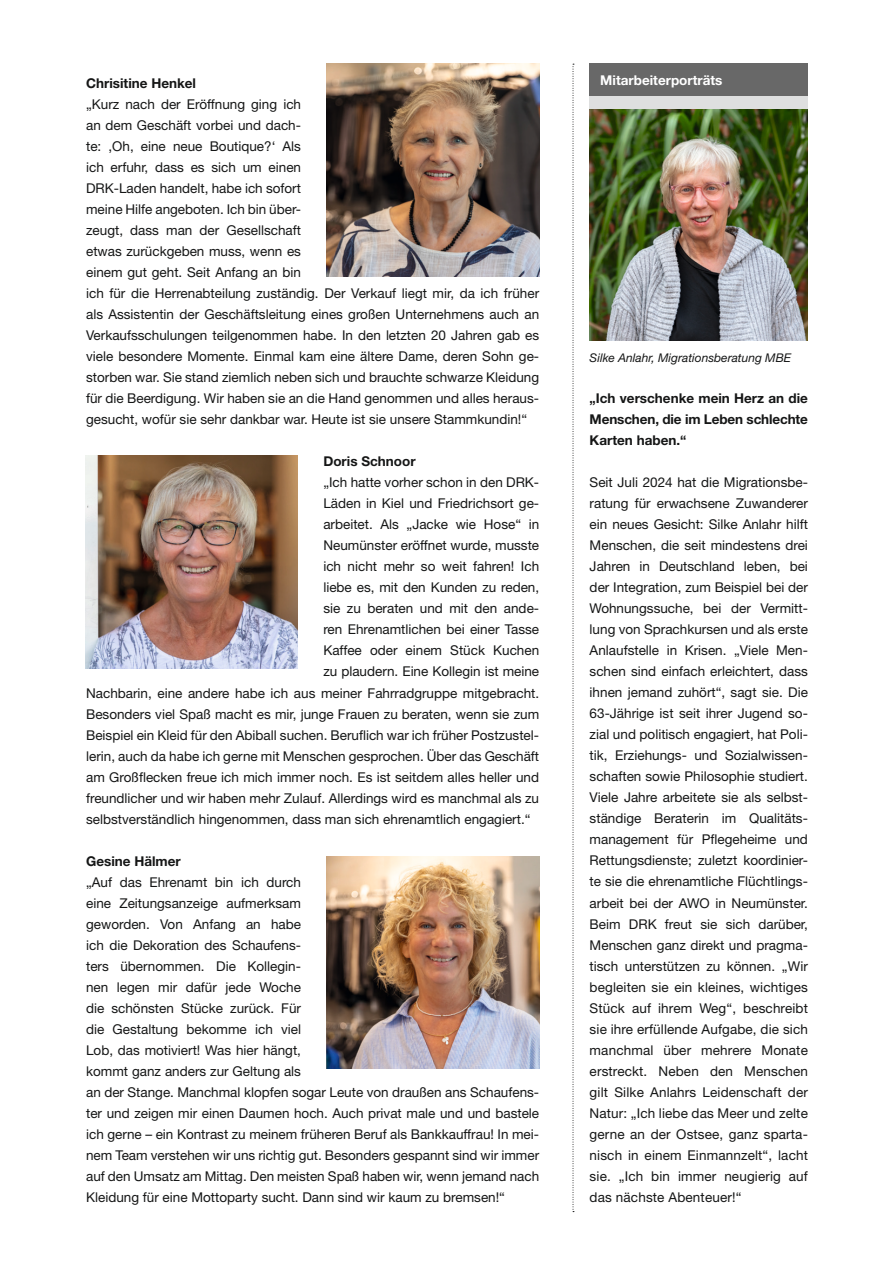
<style>
.page{position:relative;width:893px;height:1263px;background:#fff}
.page>*{position:absolute;margin:0;border:0;box-sizing:border-box;transform-origin:0 0}
.t1{font:13.5px/21px "Helvetica Neue LT Std";color:#151616}
.t2{font:700 13.5px/21px "Helvetica Neue LT Std";color:#151616;text-align:justify}
.t3{font:700 13.5px "Helvetica Neue LT Std";color:#fff}
.t4{font:italic 12px "Helvetica Neue LT Std";color:#151616}
</style>
<div class="page">
<div style="left:590px;top:80px;width:218px;height:260px;background:#dedfdf"></div>
<img style="left:590px;top:109px;width:218px;height:231px">
<div style="left:590px;top:64px;width:218px;height:32px;background:#686868"></div>
<svg style="left:573px;top:64px;width:1px;height:1148px"></svg>
<img style="left:327px;top:64px;width:212px;height:212px">
<img style="left:85px;top:455px;width:213px;height:213px">
<img style="left:327px;top:856px;width:212px;height:213px">
<p class="t2" style="left:86px;top:73px;width:111px">Chrisitine Henkel</p>
<p class="t3" style="left:600px;top:72px;width:124px">Mitarbeiterporträts</p>
<p class="t1" style="left:86px;top:94px;width:455px">„Kurz nach der Eröffnung ging ich<br>an dem Geschäft vorbei und dach-<br>te: ‚Oh, eine neue Boutique?‘ Als<br>ich erfuhr, dass es sich um einen<br>DRK-Laden handelt, habe ich sofort<br>meine Hilfe angeboten. Ich bin über-<br>zeugt, dass man der Gesellschaft<br>etwas zurückgeben muss, wenn es<br>einem gut geht. Seit Anfang an bin<br>ich für die Herrenabteilung zuständig. Der Verkauf liegt mir, da ich früher als Assistentin der Geschäftsleitung eines großen Unternehmens auch an Verkaufsschulungen teilgenommen habe. In den letzten 20 Jahren gab es viele besondere Momente. Einmal kam eine ältere Dame, deren Sohn ge&shy;storben war. Sie stand ziemlich neben sich und brauchte schwarze Kleidung für die Beerdigung. Wir haben sie an die Hand genommen und alles heraus&shy;gesucht, wofür sie sehr dankbar war. Heute ist sie unsere Stammkundin!“</p>
<p class="t2" style="left:323px;top:451px;width:94px">Doris Schnoor</p>
<p class="t1" style="left:323px;top:472px;width:217px">„Ich hatte vorher schon in den DRK-</p>
<p class="t1" style="left:323px;top:493px;width:217px">Läden in Kiel und Friedrichsort ge-</p>
<p class="t1" style="left:323px;top:514px;width:217px">arbeitet. Als „Jacke wie Hose“ in</p>
<p class="t1" style="left:323px;top:535px;width:217px">Neumünster eröffnet wurde, musste</p>
<p class="t1" style="left:323px;top:556px;width:217px">ich nicht mehr so weit fahren! Ich</p>
<p class="t1" style="left:323px;top:577px;width:217px">liebe es, mit den Kunden zu reden,</p>
<p class="t1" style="left:323px;top:598px;width:217px">sie zu beraten und mit den ande-</p>
<p class="t1" style="left:323px;top:619px;width:217px">ren Ehrenamtlichen bei einer Tasse</p>
<p class="t1" style="left:323px;top:640px;width:217px">Kaffee oder einem Stück Kuchen</p>
<p class="t1" style="left:323px;top:661px;width:217px">zu plaudern. Eine Kollegin ist meine</p>
<p class="t1" style="left:86px;top:682px;width:455px">Nachbarin, eine andere habe ich aus meiner Fahrradgruppe mitgebracht.</p>
<p class="t1" style="left:86px;top:703px;width:455px">Besonders viel Spaß macht es mir, junge Frauen zu beraten, wenn sie zum</p>
<p class="t1" style="left:86px;top:724px;width:454px">Beispiel ein Kleid für den Abiball suchen. Beruflich war ich früher Postzustel-</p>
<p class="t1" style="left:86px;top:745px;width:455px">lerin, auch da habe ich gerne mit Menschen gesprochen. Über das Geschäft</p>
<p class="t1" style="left:86px;top:766px;width:455px">am Großflecken freue ich mich immer noch. Es ist seitdem alles heller und</p>
<p class="t1" style="left:86px;top:787px;width:455px">freundlicher und wir haben mehr Zulauf. Allerdings wird es manchmal als zu</p>
<p class="t1" style="left:86px;top:808px;width:446px">selbstverständlich hingenommen, dass man sich ehrenamtlich engagiert.“</p>
<p class="t2" style="left:86px;top:850px;width:96px">Gesine Hälmer</p>
<p class="t1" style="left:86px;top:871px;width:455px">„Auf das Ehrenamt bin ich durch<br>eine Zeitungsanzeige aufmerksam<br>geworden. Von Anfang an habe<br>ich die Dekoration des Schaufens-<br>ters übernommen. Die Kollegin-<br>nen legen mir dafür jede Woche<br>die schönsten Stücke zurück. Für<br>die Gestaltung bekomme ich viel<br>Lob, das motiviert! Was hier hängt,<br>kommt ganz anders zur Geltung als<br>an der Stange. Manchmal klopfen sogar Leute von draußen ans Schaufens&shy;ter und zeigen mir einen Daumen hoch. Auch privat male und und bastele ich gerne – ein Kontrast zu meinem früheren Beruf als Bankkauffrau! In mei&shy;nem Team verstehen wir uns richtig gut. Besonders gespannt sind wir immer auf den Umsatz am Mittag. Den meisten Spaß haben wir, wenn jemand nach Kleidung für eine Mottoparty sucht. Dann sind wir kaum zu bremsen!“</p>
<p class="t4" style="left:590px;top:350px;width:203px">Silke Anlahr, Migrationsberatung MBE</p>
<p class="t2" style="left:590px;top:388px;width:220px">„Ich verschenke mein Herz an die Menschen, die im Leben schlechte Karten haben.“</p>
<p class="t1" style="left:590px;top:472px;width:220px;text-align:justify">Seit Juli 2024 hat die Migrationsbe&shy;ratung für erwachsene Zuwanderer ein neues Gesicht: Silke Anlahr hilft Menschen, die seit mindestens drei Jahren in Deutschland leben, bei der Integration, zum Beispiel bei der Wohnungssuche, bei der Vermitt&shy;lung von Sprachkursen und als erste Anlaufstelle in Krisen. „Viele Men&shy;schen sind einfach erleichtert, dass ihnen jemand zuhört“, sagt sie. Die 63-Jährige ist seit ihrer Jugend so&shy;zial und politisch engagiert, hat Poli&shy;tik, Erziehungs- und Sozialwissen&shy;schaften sowie Philosophie studiert.<br>Viele Jahre arbeitete sie als selbst&shy;ständige Beraterin im Qualitäts&shy;management für Pflegeheime und Rettungsdienste; zuletzt koordinier&shy;te sie die ehrenamtliche Flüchtlings&shy;arbeit bei der AWO in Neumünster.<br>Beim DRK freut sie sich darüber, Menschen ganz direkt und pragma&shy;tisch unterstützen zu können. „Wir begleiten sie ein kleines, wichtiges Stück auf ihrem Weg“, beschreibt sie ihre erfüllende Aufgabe, die sich manchmal über mehrere Monate erstreckt. Neben den Menschen gilt Silke Anlahrs Leidenschaft der Natur: „Ich liebe das Meer und zelte gerne an der Ostsee, ganz sparta&shy;nisch in einem Einmannzelt“, lacht sie. „Ich bin immer neugierig auf das nächste Abenteuer!“</p>
</div>
